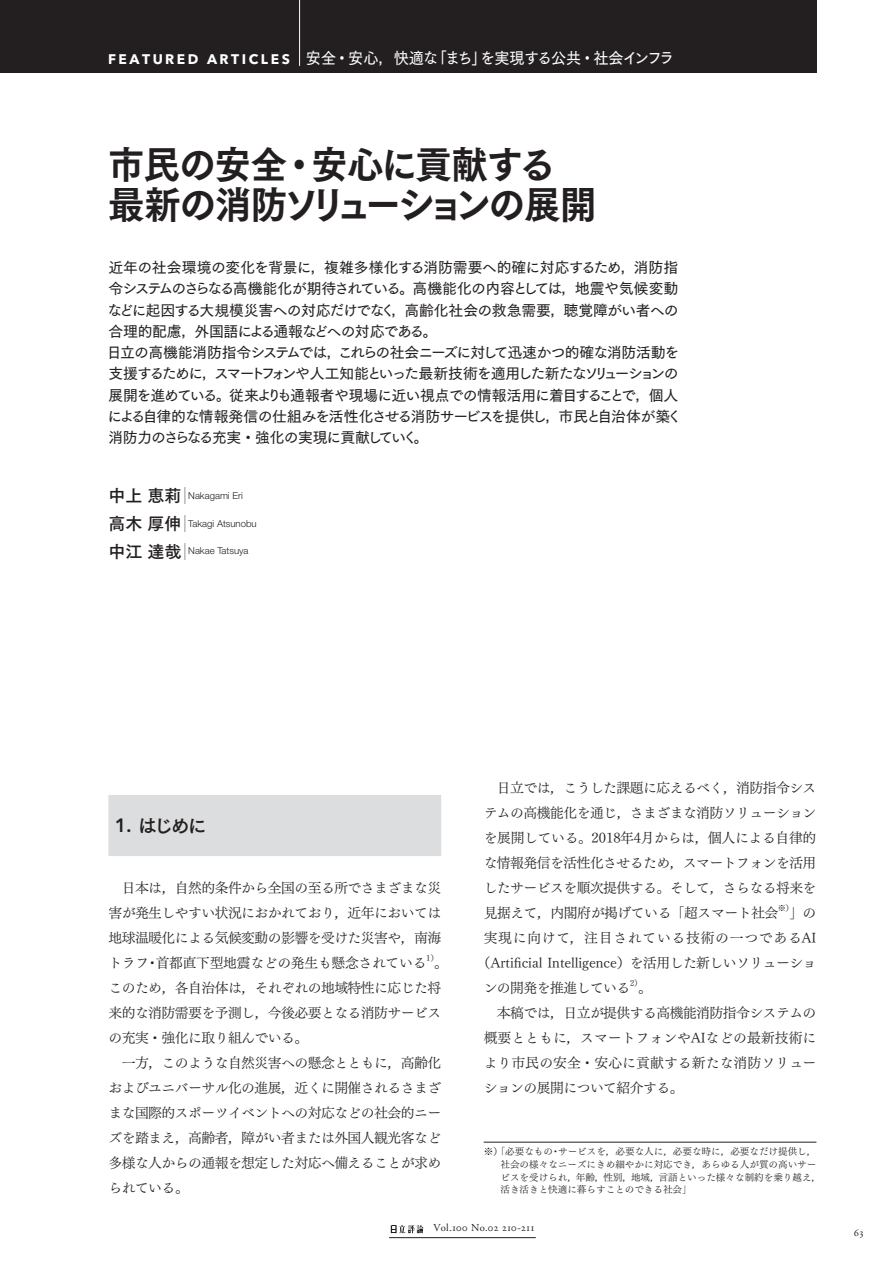
<style>
.page{position:relative;width:893px;height:1263px;background:#fff}
.page>*{position:absolute;margin:0;border:0;box-sizing:border-box;transform-origin:0 0}
.t1{font:38.25px/40.3px "Tsuku Go Pro E 90 pv RKSJ H";letter-spacing:-.03em;color:#231f20;scale:.95 1}
.t2{font:19.2px "Tsuku Go Pro B 90 pv RKSJ H";color:#231f20}
.t3{font:15.9px "Tsuku Go Pro D 90 pv RKSJ H";letter-spacing:-.06em;color:#fff;scale:.95 1}
.t4{font:14.85px/21.3px "Tsuku Go Pro D 90 pv RKSJ H";letter-spacing:-.06em;color:#231f20}
.t5{font:13.8px/25px "Tsuku Min Pro R 90 pv RKSJ H";letter-spacing:-.04em;color:#231f20;text-align:justify}
.t6{font:13.8px "Tsuku Min Pro R 90 pv RKSJ H";letter-spacing:.005em;color:#231f20}
.t7{font:13.8px "Tsuku Min Pro R 90 pv RKSJ H";color:#231f20}
.t8{font:13.8px "Tsuku Min Pro R 90 pv RKSJ H";letter-spacing:.055em;color:#231f20}
.t9{font:10.65px "Adobe Garamond Pro";letter-spacing:.04em;color:#231f20}
.t10{font:9.6px/12.8px "Tsuku Min Pro R 90 pv RKSJ H";color:#231f20}
.t11{font:300 9.6px "Helvetica Neue LT Std";color:#231f20}
.t12{font:8.1px "Tsuku Min Pro R 90 pv RKSJ H";color:#231f20}
.s1{font-family:"Avenir Next LT Pro";font-weight:700;font-size:13.8px}
.s2{font-family:"Tsuku Go Pro B 90 pv RKSJ H";font-weight:400;font-size:16.95px}
.s3{font-family:"Avenir Next LT Pro";font-weight:600}
</style>
<div class="page">
<hr style="left:389px;top:1237px;width:147px;height:1px;background:#231f20">
<svg style="left:391px;top:1225px;width:33px;height:8px"></svg>
<div style="left:108px;top:795px;width:333px;height:61px;background:#dcddde"></div>
<div style="left:0;top:0;width:816px;height:72px;background:#231f20"></div>
<hr style="left:299px;top:0;width:1px;height:66px;background:#fff">
<hr style="left:484px;top:1142px;width:332px;height:1px;background:#231f20">
<p class="t3" style="left:108px;top:52px;width:597px"><span class="s1">F EAT U R E D A RT I C L E S</span> 安全・安心，快適な「まち」を実現する公共・社会インフラ</p>
<h1 class="t1" style="left:108px;top:149px;width:516px">市民の安全・安心に貢献する最新の消防ソリューションの展開</h1>
<p class="t4" style="left:107px;top:259px;width:576px">近年の社会環境の変化を背景に，複雑多様化する消防需要へ的確に対応するため，消防指令システムのさらなる高機能化が期待されている。高機能化の内容としては，地震や気候変動などに起因する大規模災害への対応だけでなく，高齢化社会の救急需要，聴覚障がい者への合理的配慮，外国語による通報などへの対応である。<br>日立の高機能消防指令システムでは，これらの社会ニーズに対して迅速かつ的確な消防活動を支援するために，スマートフォンや人工知能といった最新技術を適用した新たなソリューションの展開を進めている。従来よりも通報者や現場に近い視点での情報活用に着目することで，個人による自律的な情報発信の仕組みを活性化させる消防サービスを提供し，市民と自治体が築く消防力のさらなる充実・強化の実現に貢献していく。</p>
<p class="t11" style="left:108px;top:490px;width:136px"><span class="s2">中上 恵莉｜</span> Nakagami Eri</p>
<p class="t11" style="left:108px;top:518px;width:150px"><span class="s2">高木 厚伸｜</span> Takagi Atsunobu</p>
<p class="t11" style="left:108px;top:545px;width:142px"><span class="s2">中江 達哉｜</span> Nakae Tatsuya</p>
<h2 class="t2" style="left:115px;top:818px;width:94px"><span class="s3">1.</span> はじめに</h2>
<p class="t5" style="left:108px;top:877px;width:334px;text-indent:13px">日本は，自然的条件から全国の至る所でさまざまな災害が発生しやすい状況におかれており，近年においては地球温暖化による気候変動の影響を受けた災害や，南海トラフ・首都直下型地震などの発生も懸念されている</p>
<p class="t12" style="left:426px;top:955px;width:14px">1）</p>
<p class="t5" style="left:108px;top:952px;width:341px;text-align:left;text-indent:326px">。このため，各自治体は，それぞれの地域特性に応じた将来的な消防需要を予測し，今後必要となる消防サービスの充実・強化に取り組んでいる。</p>
<p class="t5" style="left:108px;top:1052px;width:334px;text-indent:13px">一方，このような自然災害への懸念とともに，高齢化およびユニバーサル化の進展，近くに開催されるさまざまな国際的スポーツイベントへの対応などの社会的ニーズを踏まえ，高齢者，障がい者または外国人観光客など多様な人からの通報を想定した対応へ備えることが求められている。</p>
<p class="t5" style="left:484px;top:777px;width:334px;text-indent:13px">日立では，こうした課題に応えるべく，消防指令システムの高機能化を通じ，さまざまな消防ソリューションを展開している。2018年4月からは，個人による自律的な情報発信を活性化させるため，スマートフォンを活用したサービスを順次提供する。そして，さらなる将来を見据えて，内閣府が掲げている「超スマート社会</p>
<p class="t12" style="left:778px;top:905px;width:17px">※）</p>
<p class="t5" style="left:789px;top:902px;width:29px">」の</p>
<p class="t8" style="left:484px;top:932px;width:334px">実現に向けて，注目されている技術の一つであるAI</p>
<p class="t7" style="left:477px;top:957px;width:341px">（Artificial Intelligence）を活用した新しいソリューショ</p>
<p class="t5" style="left:484px;top:977px;width:148px">ンの開発を推進している</p>
<p class="t12" style="left:630px;top:980px;width:14px">2）</p>
<p class="t5" style="left:638px;top:977px;width:15px">。</p>
<p class="t5" style="left:497px;top:1002px;width:321px">本稿では，日立が提供する高機能消防指令システムの</p>
<p class="t6" style="left:484px;top:1032px;width:334px">概要とともに，スマートフォンやAIなどの最新技術に</p>
<p class="t6" style="left:484px;top:1057px;width:334px">より市民の安全・安心に貢献する新たな消防ソリュー</p>
<p class="t5" style="left:484px;top:1077px;width:201px">ションの展開について紹介する。</p>
<p class="t10" style="left:500px;top:1146px;width:322px;text-indent:-17px">※） 「必要なもの・サービスを，必要な人に，必要な時に，必要なだけ提供し，社会の様々なニーズにきめ細やかに対応でき，あらゆる人が質の高いサービスを受けられ，年齢，性別，地域，言語といった様々な制約を乗り越え，活き活きと快適に暮らすことのできる社会」</p>
<p class="t9" style="left:434px;top:1221px;width:102px">Vol.100 No.02 210-211</p>
<p class="t9" style="left:854px;top:1226px;width:11px">63</p>
</div>
